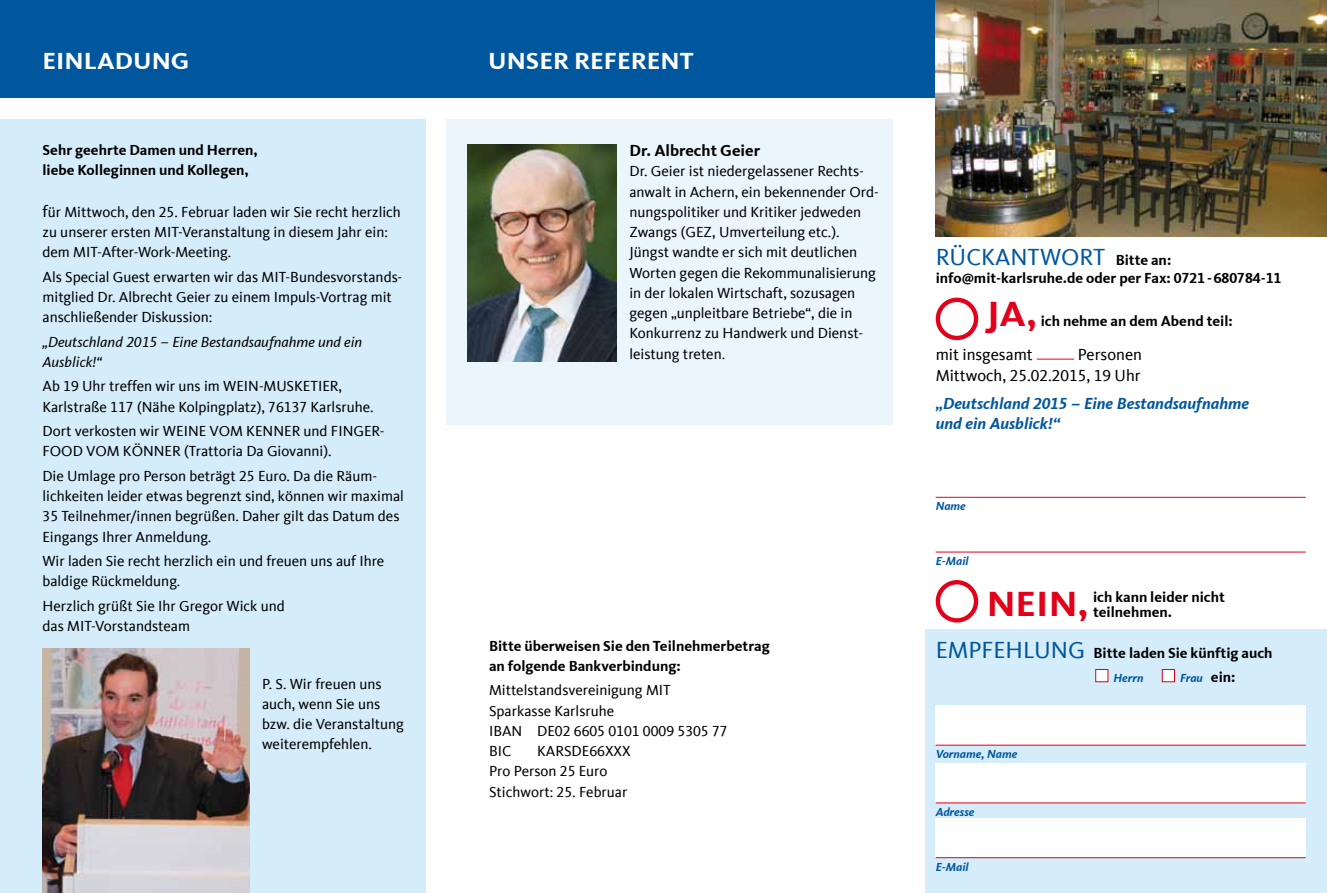
<style>
.page{position:relative;width:1327px;height:893px;background:#fff}
.page>*{position:absolute;margin:0;border:0;box-sizing:border-box;transform-origin:0 0}
.t1{font:700 36px "CDU Kievit Tab";color:#e2001a;scale:1.08 1}
.t2{font:700 24px "CDU Kievit Tab";color:#fff;scale:1.08 1}
.t3{font:24px "CDU Kievit Tab";color:#00579d}
.t4{font:italic 700 16.5px/19.8px "CDU Kievit Tab";color:#00579d}
.t5{font:16.5px/21px "CDU Kievit Tab";color:#000;text-align:right}
.t6{font:700 16.5px "CDU Kievit Tab";color:#000}
.t7{font:15px/20.2px "CDU Kievit Tab";color:#000}
.t8{font:700 15px/20.2px "CDU Kievit Tab";color:#000}
.t9{font:italic 15px/20.2px "CDU Kievit Tab";color:#000}
.t10{font:italic 700 12px "CDU Kievit Tab";color:#00579d}
.s1{font-size:16.5px}
.s2{font-style:normal;font-size:15px;color:#000}
</style>
<div class="page">
<div style="left:925px;top:629px;width:402px;height:264px;background:#d5edfa"></div>
<div style="left:935px;top:705px;width:370px;height:39px;background:#fff"></div>
<div style="left:935px;top:763px;width:370px;height:40px;background:#fff"></div>
<div style="left:935px;top:818px;width:370px;height:39px;background:#fff"></div>
<div style="left:0;top:119px;width:425px;height:774px;background:#d5edfa"></div>
<div style="left:446px;top:119px;width:447px;height:305px;background:#ebf6fc"></div>
<div style="left:0;top:0;width:1327px;height:98px;background:#00579d"></div>
<img style="left:468px;top:145px;width:149px;height:216px">
<img style="left:43px;top:648px;width:206px;height:245px">
<hr style="left:935px;top:497px;width:370px;height:1px;background:#e2001a">
<hr style="left:935px;top:552px;width:370px;height:1px;background:#e2001a">
<hr style="left:935px;top:745px;width:370px;height:1px;background:#e2001a">
<hr style="left:935px;top:802px;width:370px;height:1px;background:#e2001a">
<hr style="left:935px;top:857px;width:370px;height:1px;background:#e2001a">
<hr style="left:1036px;top:359px;width:38px;height:1px;background:#e2001a">
<div style="left:935px;top:580px;width:43px;height:43px;border:4px solid #e2001a;border-radius:50%"></div>
<div style="left:935px;top:298px;width:43px;height:42px;border:4px solid #e2001a;border-radius:50%"></div>
<img style="left:935px;top:0;width:392px;height:237px">
<div style="left:1095px;top:669px;width:13px;height:13px;background:#fff;border:1px solid #e2001a"></div>
<div style="left:1162px;top:669px;width:12px;height:13px;background:#fff;border:1px solid #e2001a"></div>
<h2 class="t2" style="left:43px;top:47px;width:13px">EINL</h2>
<h2 class="t2" style="left:97px;top:47px;width:87px">ADUNG</h2>
<p class="t8" style="left:43px;top:140px;width:217px">Sehr geehrte Damen und Herren, liebe Kolleginnen und Kollegen,</p>
<p class="t7" style="left:43px;top:202px;width:360px"><span class="s1">f</span>ür Mittwoch, den 25. Februar laden wir Sie recht herzlich zu unserer ersten MIT-Veranstaltung in diesem Jahr ein: dem MIT-After-Work-Meeting.</p>
<p class="t7" style="left:43px;top:267px;width:361px">Als Special Guest erwarten wir das MIT-Bundesvorstands&shy;mitglied Dr. Albrecht Geier zu einem Impuls-Vortrag mit anschließender Diskussion:</p>
<p class="t9" style="left:43px;top:331px;width:321px">„Deutschland 2015 – Eine Bestandsaufnahme und ein<br>Ausblick!“</p>
<p class="t7" style="left:43px;top:376px;width:333px">Ab 19 Uhr treffen wir uns im WEIN-MUSKETIER,<br>Karlstraße 117 (Nähe Kolpingplatz), 76137 Karlsruhe.</p>
<p class="t7" style="left:43px;top:421px;width:343px">Dort verkosten wir WEINE VOM KENNER und FINGER-<br>FOOD VOM KÖNNER (Trattoria Da Giovanni).</p>
<p class="t7" style="left:43px;top:466px;width:363px">Die Umlage pro Person beträgt 25 Euro. Da die Räum&shy;lichkeiten leider etwas begrenzt sind, können wir maximal 35 Teilnehmer/innen begrüßen. Daher gilt das Datum des Eingangs Ihrer Anmeldung.</p>
<p class="t7" style="left:43px;top:551px;width:343px">Wir laden Sie recht herzlich ein und freuen uns auf Ihre baldige Rückmeldung.</p>
<p class="t7" style="left:43px;top:596px;width:244px">Herzlich grüßt Sie Ihr Gregor Wick und das MIT-Vorstandsteam</p>
<p class="t7" style="left:262px;top:674px;width:143px">P. S. Wir freuen uns auch, wenn Sie uns bzw. die Veranstaltung weiterempfehlen.</p>
<h2 class="t2" style="left:488px;top:47px;width:192px">Unser Referent</h2>
<p class="t6" style="left:629px;top:141px;width:132px">Dr. Albrecht Geier</p>
<p class="t7" style="left:629px;top:161px;width:251px">Dr. Geier ist niedergelassener Rechts&shy;anwalt in Achern, ein bekennender Ord&shy;nungspolitiker und Kritiker jedweden Zwangs (GEZ, Umverteilung etc.).<br>Jüngst wandte er sich mit deutlichen Worten gegen die Rekommunalisierung in der lokalen Wirtschaft, sozusagen gegen „unpleitbare Betriebe“, die in Konkurrenz zu Handwerk und Dienst&shy;leistung treten.</p>
<p class="t8" style="left:489px;top:635px;width:282px">Bitte überweisen Sie den Teilnehmerbetrag an folgende Bankverbindung:</p>
<p class="t7" style="left:489px;top:680px;width:240px">Mittelstandsvereinigung MIT<br>Sparkasse Karlsruhe<br>IBAN DE02 6605 0101 0009 5305 77<br>BIC</p>
<p class="t7" style="left:489px;top:741px;width:143px;text-indent:48px">KARSDE66XXX<br>Pro Person 25 Euro<br>Stichwort: 25. Februar</p>
<h2 class="t3" style="left:935px;top:243px;width:62px">rückantwort</h2>
<p class="t8" style="left:935px;top:251px;width:347px;line-height:18px;text-indent:180px">Bitte an: info@mit-karlsruhe.de oder per Fax: 0721-680784-11</p>
<h1 class="t1" style="left:986px;top:293px;width:48px">Ja,</h1>
<p class="t8" style="left:1040px;top:311px;width:194px">ich nehme an dem Abend teil:</p>
<p class="t5" style="left:935px;top:344px;width:99px">mit insgesamt</p>
<p class="t5" style="left:935px;top:344px;width:208px">Personen<br>Mittwoch, 25.02.2015, 19 Uhr</p>
<p class="t4" style="left:935px;top:393px;width:315px">„Deutschland 2015 – Eine Bestandsaufnahme und ein Ausblick!“</p>
<p class="t10" style="left:935px;top:499px;width:32px">Name</p>
<p class="t10" style="left:935px;top:554px;width:35px">E-Mail</p>
<p class="t8" style="left:1093px;top:589px;width:133px;line-height:15px">ich kann leider nicht teilnehmen.</p>
<h1 class="t1" style="left:986px;top:583px;width:96px">NEin,</h1>
<h2 class="t3" style="left:935px;top:636px;width:16px">empfehlung</h2>
<p class="t8" style="left:1093px;top:643px;width:180px">Bitte laden Sie künftig auch</p>
<p class="t10" style="left:935px;top:747px;width:83px">Vorname, Name</p>
<p class="t10" style="left:935px;top:805px;width:40px">Adresse</p>
<p class="t10" style="left:935px;top:860px;width:35px">E-Mail</p>
<p class="t10" style="left:1113px;top:671px;width:31px">Herrn</p>
<p class="t10" style="left:1180px;top:671px;width:57px">Frau <span class="s2">ein:</span></p>
</div>
